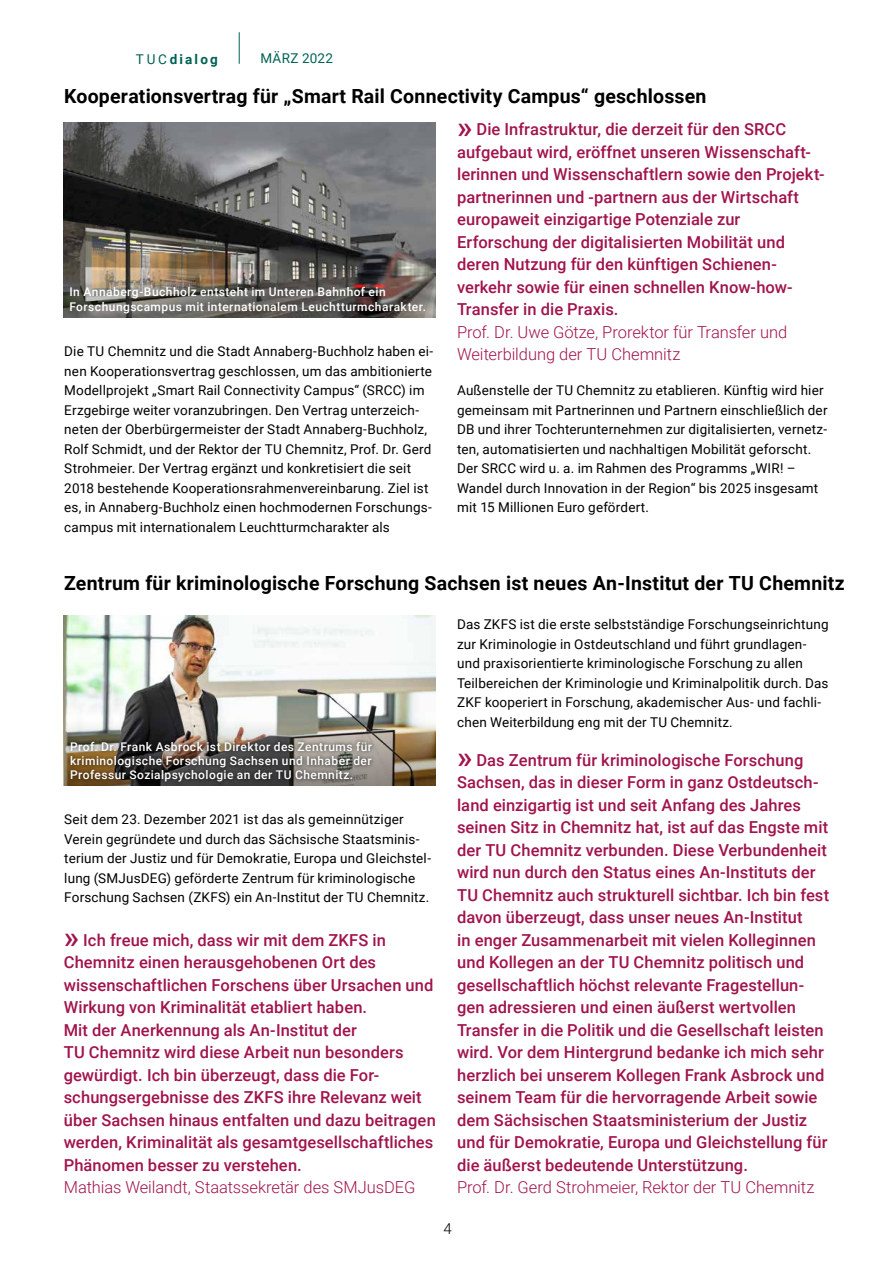
<style>
.page{position:relative;width:893px;height:1263px;background:#fff}
.page>*{position:absolute;margin:0;border:0;box-sizing:border-box;transform-origin:0 0}
.t1{font:700 19.5px "Roboto";letter-spacing:.01em;color:#000}
.t2{font:500 16.5px/22.5px "Roboto";letter-spacing:.005em;color:#a1134c}
.t3{font:300 16.5px/22.5px "Roboto";letter-spacing:-.005em;color:#a1134c}
.t4{font:300 15px "Roboto";color:#000}
.t5{font:13.5px/19.5px "Roboto";letter-spacing:.01em;color:#000}
.t6{font:700 13.5px "Roboto";letter-spacing:.16em;color:#006254}
.t7{font:13.5px "Roboto";letter-spacing:.025em;color:#006254}
.t8{font:500 12px/14.4px "Roboto";letter-spacing:.04em;color:#fff}
.s1{font-weight:400}
.s2{font-size:31.5px}
</style>
<div class="page">
<hr style="left:239px;top:32px;width:1px;height:32px;background:#006254">
<img style="left:64px;top:122px;width:372px;height:195px">
<img style="left:64px;top:615px;width:372px;height:92px">
<img style="left:64px;top:707px;width:372px;height:78px">
<div style="left:66px;top:737px;width:310px;height:49px;background:#000;opacity:.82"></div>
<p class="t6" style="left:136px;top:50px;width:84px"><span class="s1">TUC</span>dialog</p>
<p class="t7" style="left:260px;top:49px;width:74px">MÄRZ 2022</p>
<p class="t1" style="left:64px;top:82px;width:644px">Kooperationsvertrag für „Smart Rail Connectivity Campus“ geschlossen</p>
<p class="t2" style="left:457px;top:118px;width:369px"><span class="s2">»</span> Die Infrastruktur, die derzeit für den SRCC aufgebaut wird, eröffnet unseren Wissenschaft&shy;lerinnen und Wissenschaftlern sowie den Projekt&shy;partnerinnen und -partnern aus der Wirtschaft europaweit einzigartige Potenziale zur Erforschung der digitalisierten Mobilität und deren Nutzung für den künftigen Schienen&shy;verkehr sowie für einen schnellen Know-how-Transfer in die Praxis.</p>
<p class="t3" style="left:457px;top:320px;width:332px">Prof. Dr. Uwe Götze, Prorektor für Transfer und<br>Weiterbildung der TU Chemnitz</p>
<p class="t8" style="left:69px;top:284px;width:358px">In Annaberg-Buchholz entsteht im Unteren Bahnhof ein<br>Forschungscampus mit internationalem Leuchtturmcharakter.</p>
<p class="t5" style="left:64px;top:341px;width:370px">Die TU Chemnitz und die Stadt Annaberg-Buchholz haben ei&shy;nen Kooperationsvertrag geschlossen, um das ambitionierte Modellprojekt „Smart Rail Connectivity Campus“ (SRCC) im Erzgebirge weiter voranzubringen. Den Vertrag unterzeich&shy;neten der Oberbürgermeister der Stadt Annaberg-Buchholz, Rolf Schmidt, und der Rektor der TU Chemnitz, Prof. Dr. Gerd Strohmeier. Der Vertrag ergänzt und konkretisiert die seit 2018 bestehende Kooperationsrahmenvereinbarung. Ziel ist es, in Annaberg-Buchholz einen hochmodernen Forschungs&shy;campus mit internationalem Leuchtturmcharakter als</p>
<p class="t5" style="left:457px;top:380px;width:372px">Außenstelle der TU Chemnitz zu etablieren. Künftig wird hier gemeinsam mit Partnerinnen und Partnern einschließlich der DB und ihrer Tochterunternehmen zur digitalisierten, vernetz&shy;ten, automatisierten und nachhaltigen Mobilität geforscht.<br>Der SRCC wird u. a. im Rahmen des Programms „WIR! – Wandel durch Innovation in der Region“ bis 2025 insgesamt mit 15 Millionen Euro gefördert.</p>
<p class="t1" style="left:64px;top:570px;width:782px">Zentrum für kriminologische Forschung Sachsen ist neues An-Institut der TU Chemnitz</p>
<p class="t5" style="left:457px;top:614px;width:373px">Das ZKFS ist die erste selbstständige Forschungseinrichtung zur Kriminologie in Ostdeutschland und führt grundlagen&shy;und praxisorientierte kriminologische Forschung zu allen Teilbereichen der Kriminologie und Kriminalpolitik durch. Das ZKF kooperiert in Forschung, akademischer Aus- und fachli&shy;chen Weiterbildung eng mit der TU Chemnitz.</p>
<p class="t8" style="left:70px;top:739px;width:303px;text-align:justify">Prof. Dr. Frank Asbrock ist Direktor des Zentrums für kriminologische Forschung Sachsen und Inhaber der Professur Sozialpsychologie an der TU Chemnitz.</p>
<p class="t2" style="left:457px;top:748px;width:374px"><span class="s2">»</span> Das Zentrum für kriminologische Forschung Sachsen, das in dieser Form in ganz Ostdeutsch&shy;land einzigartig ist und seit Anfang des Jahres seinen Sitz in Chemnitz hat, ist auf das Engste mit der TU Chemnitz verbunden. Diese Verbundenheit wird nun durch den Status eines An-Instituts der TU Chemnitz auch strukturell sichtbar. Ich bin fest davon überzeugt, dass unser neues An-Institut<br>in enger Zusammenarbeit mit vielen Kolleginnen und Kollegen an der TU Chemnitz politisch und gesellschaftlich höchst relevante Fragestellun&shy;gen adressieren und einen äußerst wertvollen Transfer in die Politik und die Gesellschaft leisten wird. Vor dem Hintergrund bedanke ich mich sehr herzlich bei unserem Kollegen Frank Asbrock und seinem Team für die hervorragende Arbeit sowie dem Sächsischen Staatsministerium der Justiz und für Demokratie, Europa und Gleichstellung für die äußerst bedeutende Unterstützung.</p>
<p class="t3" style="left:457px;top:1175px;width:359px">Prof. Dr. Gerd Strohmeier, Rektor der TU Chemnitz</p>
<p class="t5" style="left:64px;top:809px;width:368px">Seit dem 23. Dezember 2021 ist das als gemeinnütziger Verein gegründete und durch das Sächsische Staatsminis&shy;terium der Justiz und für Demokratie, Europa und Gleichstel&shy;lung (SMJusDEG) geförderte Zentrum für kriminologische Forschung Sachsen (ZKFS) ein An-Institut der TU Chemnitz.</p>
<p class="t2" style="left:64px;top:928px;width:374px"><span class="s2">»</span> Ich freue mich, dass wir mit dem ZKFS in Chemnitz einen herausgehobenen Ort des wissenschaftlichen Forschens über Ursachen und Wirkung von Kriminalität etabliert haben.<br>Mit der Anerkennung als An-Institut der<br>TU Chemnitz wird diese Arbeit nun besonders gewürdigt. Ich bin überzeugt, dass die For&shy;schungsergebnisse des ZKFS ihre Relevanz weit über Sachsen hinaus entfalten und dazu beitragen werden, Kriminalität als gesamtgesellschaftliches Phänomen besser zu verstehen.</p>
<p class="t3" style="left:64px;top:1175px;width:353px">Mathias Weilandt, Staatssekretär des SMJusDEG</p>
<p class="t4" style="left:443px;top:1218px;width:10px">4</p>
</div>
